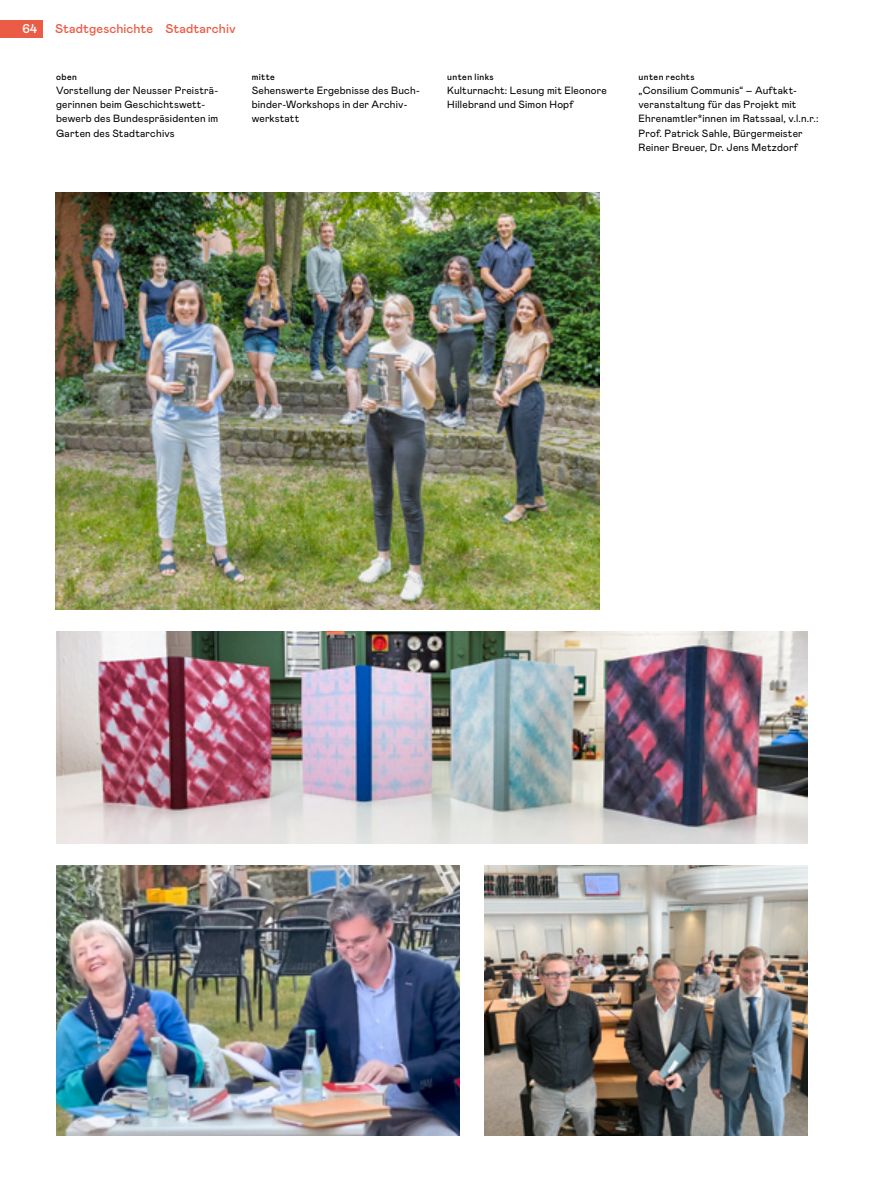
<style>
.page{position:relative;width:893px;height:1191px;background:#fff}
.page>*{position:absolute;margin:0;border:0;box-sizing:border-box;transform-origin:0 0}
.t1{font:500 12.75px "Mabry Pro";letter-spacing:.005em;color:#eb5c47}
.t2{font:500 12.75px "Mabry Pro";color:#fff}
.t3{font:10.5px/14.2px "Mabry Pro";letter-spacing:.015em;color:#000}
.t4{font:500 9px "Mabry Pro";letter-spacing:.045em;color:#000}
</style>
<div class="page">
<div style="left:0;top:20px;width:43px;height:17px;background:#eb5c47"></div>
<img style="left:55px;top:192px;width:544px;height:417px">
<img style="left:56px;top:631px;width:752px;height:212px">
<img style="left:485px;top:865px;width:323px;height:270px">
<img style="left:56px;top:865px;width:403px;height:270px">
<p class="t2" style="left:22px;top:20px;width:17px">64</p>
<p class="t1" style="left:55px;top:20px;width:182px">Stadtgeschichte Stadtarchiv</p>
<p class="t4" style="left:56px;top:71px;width:22px">oben</p>
<p class="t3" style="left:56px;top:83px;width:164px">Vorstellung der Neusser Preisträ&shy;gerinnen beim Geschichtswett&shy;bewerb des Bundespräsidenten im<br>Garten des Stadtarchivs</p>
<p class="t4" style="left:252px;top:71px;width:25px">mitte</p>
<p class="t3" style="left:252px;top:83px;width:169px">Sehenswerte Ergebnisse des Buch&shy;binder-Workshops in der Archiv&shy;werkstatt</p>
<p class="t4" style="left:447px;top:71px;width:48px">unten links</p>
<p class="t3" style="left:447px;top:83px;width:161px">Kulturnacht: Lesung mit Eleonore<br>Hillebrand und Simon Hopf</p>
<p class="t4" style="left:639px;top:71px;width:58px">unten rechts</p>
<p class="t3" style="left:639px;top:83px;width:181px">„Consilium Communis“ – Auftakt&shy;veranstaltung für das Projekt mit Ehrenamtler*innen im Ratssaal, v.l.n.r.:<br>Prof. Patrick Sahle, Bürgermeister Reiner Breuer, Dr. Jens Metzdorf</p>
</div>
